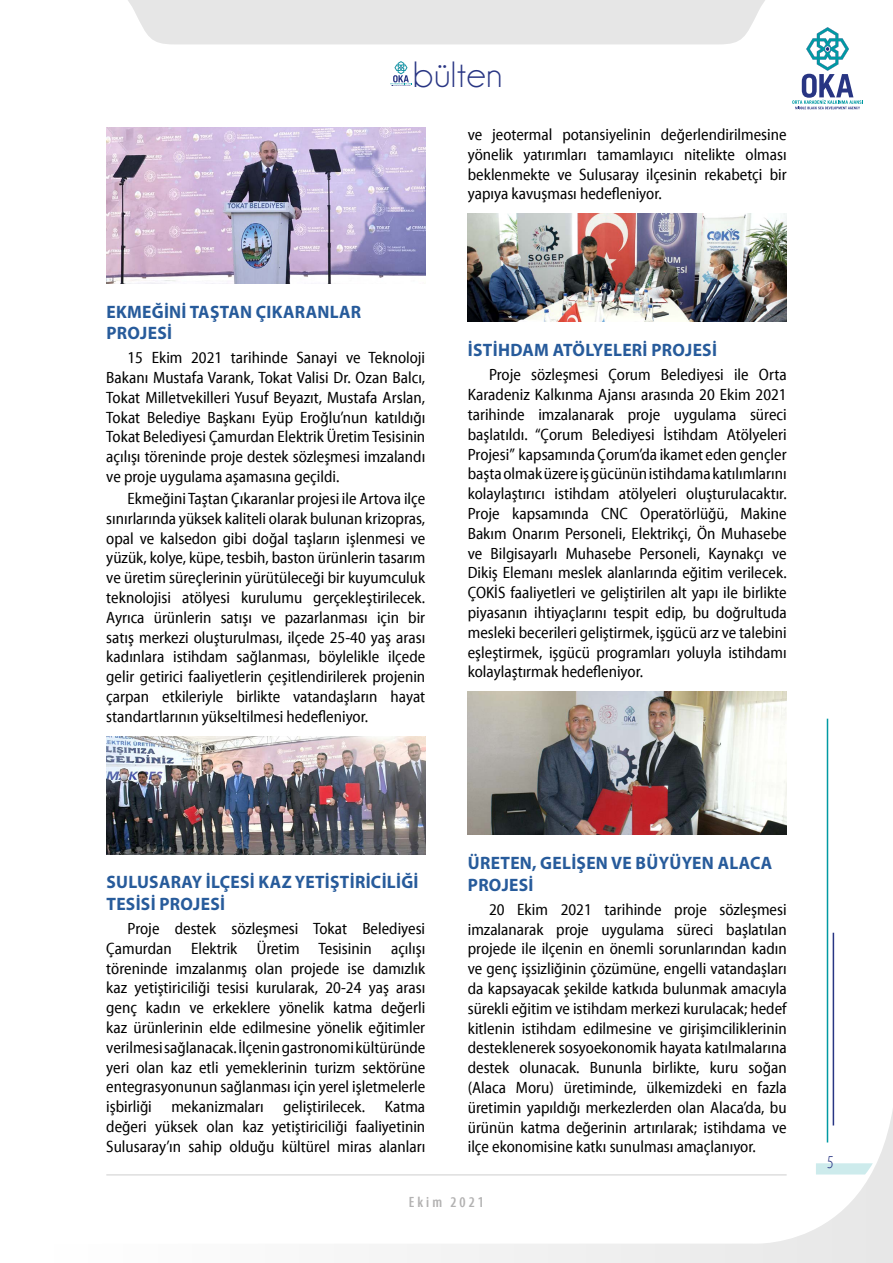
<style>
.page{position:relative;width:893px;height:1263px;background:#fff}
.page>*{position:absolute;margin:0;border:0;box-sizing:border-box;transform-origin:0 0}
.t1{font:36.9px "Champagne&Limousines";letter-spacing:.02em;color:#283583}
.t2{font:700 18px/21.6px "Myriad Pro";letter-spacing:.015em;color:#275b9b}
.t3{font:300 condensed 18px "Myriad Pro";color:#283583}
.t4{font:semi-condensed 16.5px/19.8px "Myriad Pro";color:#000;text-align:justify}
.t5{font:600 condensed 15px "Myriad Pro";letter-spacing:.2em;color:#b3b2b2}
</style>
<div class="page">
<svg style="left:106px;top:1053px;width:787px;height:210px"></svg>
<svg style="left:816px;top:1163px;width:57px;height:11px"></svg>
<hr style="left:827px;top:719px;width:1px;height:423px;background:#009aa3">
<hr style="left:833px;top:933px;width:1px;height:192px;background:#283583">
<hr style="left:106px;top:1174px;width:681px;height:1px;background:#000">
<svg style="left:128px;top:0;width:735px;height:109px"></svg>
<img style="left:106px;top:128px;width:319px;height:155px">
<img style="left:106px;top:736px;width:319px;height:118px">
<img style="left:468px;top:214px;width:319px;height:108px">
<img style="left:468px;top:692px;width:319px;height:143px">
<h1 class="t1" style="left:413px;top:56px;width:91px">bülten</h1>
<p class="t2" style="left:106px;top:300px;width:256px">EKMEĞINI TAŞTAN ÇIKARANLAR<br>PROJESI</p>
<p class="t4" style="left:106px;top:348px;width:320px;text-indent:21px">15 Ekim 2021 tarihinde Sanayi ve Teknoloji Bakanı Mustafa Varank, Tokat Valisi Dr. Ozan Balcı, Tokat Milletvekilleri Yusuf Beyazıt, Mustafa Arslan, Tokat Belediye Başkanı Eyüp Eroğlu’nun katıldığı Tokat Belediyesi Çamurdan Elektrik Üretim Tesisinin açılışı töreninde proje destek sözleşmesi imzalandı ve proje uygulama aşamasına geçildi.</p>
<p class="t4" style="left:106px;top:489px;width:320px;text-indent:21px">Ekmeğini Taştan Çıkaranlar projesi ile Artova ilçe sınırlarında yüksek kaliteli olarak bulunan krizopras, opal ve kalsedon gibi doğal taşların işlenmesi ve yüzük, kolye, küpe, tesbih, baston ürünlerin tasarım ve üretim süreçlerinin yürütüleceği bir kuyumculuk teknolojisi atölyesi kurulumu gerçekleştirilecek.<br>Ayrıca ürünlerin satışı ve pazarlanması için bir satış merkezi oluşturulması, ilçede 25-40 yaş arası kadınlara istihdam sağlanması, böylelikle ilçede gelir getirici faaliyetlerin çeşitlendirilerek projenin çarpan etkileriyle birlikte vatandaşların hayat standartlarının yükseltilmesi hedefleniyor.</p>
<p class="t4" style="left:468px;top:125px;width:320px">ve jeotermal potansiyelinin değerlendirilmesine yönelik yatırımları tamamlayıcı nitelikte olması beklenmekte ve Sulusaray ilçesinin rekabetçi bir yapıya kavuşması hedefleniyor.</p>
<p class="t2" style="left:468px;top:339px;width:251px">İSTIHDAM ATÖLYELERI PROJESI</p>
<p class="t4" style="left:468px;top:365px;width:320px;text-indent:21px">Proje sözleşmesi Çorum Belediyesi ile Orta Karadeniz Kalkınma Ajansı arasında 20 Ekim 2021 tarihinde imzalanarak proje uygulama süreci başlatıldı. “Çorum Belediyesi İstihdam Atölyeleri Projesi” kapsamında Çorum’da ikamet eden gençler başta olmak üzere iş gücünün istihdama katılımlarını kolaylaştırıcı istihdam atölyeleri oluşturulacaktır.<br>Proje kapsamında CNC Operatörlüğü, Makine Bakım Onarım Personeli, Elektrikçi, Ön Muhasebe ve Bilgisayarlı Muhasebe Personeli, Kaynakçı ve Dikiş Elemanı meslek alanlarında eğitim verilecek.<br>ÇOKİS faaliyetleri ve geliştirilen alt yapı ile birlikte piyasanın ihtiyaçlarını tespit edip, bu doğrultuda mesleki becerileri geliştirmek, işgücü arz ve talebini eşleştirmek, işgücü programları yoluyla istihdamı kolaylaştırmak hedefleniyor.</p>
<p class="t2" style="left:106px;top:871px;width:314px">SULUSARAY İLÇESI KAZ YETIŞTIRICILIĞI<br>TESISI PROJESI</p>
<p class="t4" style="left:106px;top:919px;width:320px;text-indent:21px">Proje destek sözleşmesi Tokat Belediyesi Çamurdan Elektrik Üretim Tesisinin açılışı töreninde imzalanmış olan projede ise damızlık kaz yetiştiriciliği tesisi kurularak, 20-24 yaş arası genç kadın ve erkeklere yönelik katma değerli kaz ürünlerinin elde edilmesine yönelik eğitimler verilmesi sağlanacak. İlçenin gastronomi kültüründe yeri olan kaz etli yemeklerinin turizm sektörüne entegrasyonunun sağlanması için yerel işletmelerle işbirliği mekanizmaları geliştirilecek. Katma değeri yüksek olan kaz yetiştiriciliği faaliyetinin Sulusaray’ın sahip olduğu kültürel miras alanları</p>
<p class="t2" style="left:468px;top:852px;width:306px">ÜRETEN, GELIŞEN VE BÜYÜYEN ALACA<br>PROJESİ</p>
<p class="t4" style="left:468px;top:900px;width:320px;text-indent:21px">20 Ekim 2021 tarihinde proje sözleşmesi imzalanarak proje uygulama süreci başlatılan projede ile ilçenin en önemli sorunlarından kadın ve genç işsizliğinin çözümüne, engelli vatandaşları da kapsayacak şekilde katkıda bulunmak amacıyla sürekli eğitim ve istihdam merkezi kurulacak; hedef kitlenin istihdam edilmesine ve girişimciliklerinin desteklenerek sosyoekonomik hayata katılmalarına destek olunacak. Bununla birlikte, kuru soğan (Alaca Moru) üretiminde, ülkemizdeki en fazla üretimin yapıldığı merkezlerden olan Alaca’da, bu ürünün katma değerinin artırılarak; istihdama ve ilçe ekonomisine katkı sunulması amaçlanıyor.</p>
<p class="t5" style="left:409px;top:1194px;width:77px">Ekim 2021</p>
<p class="t3" style="left:827px;top:1153px;width:8px">5</p>
</div>
